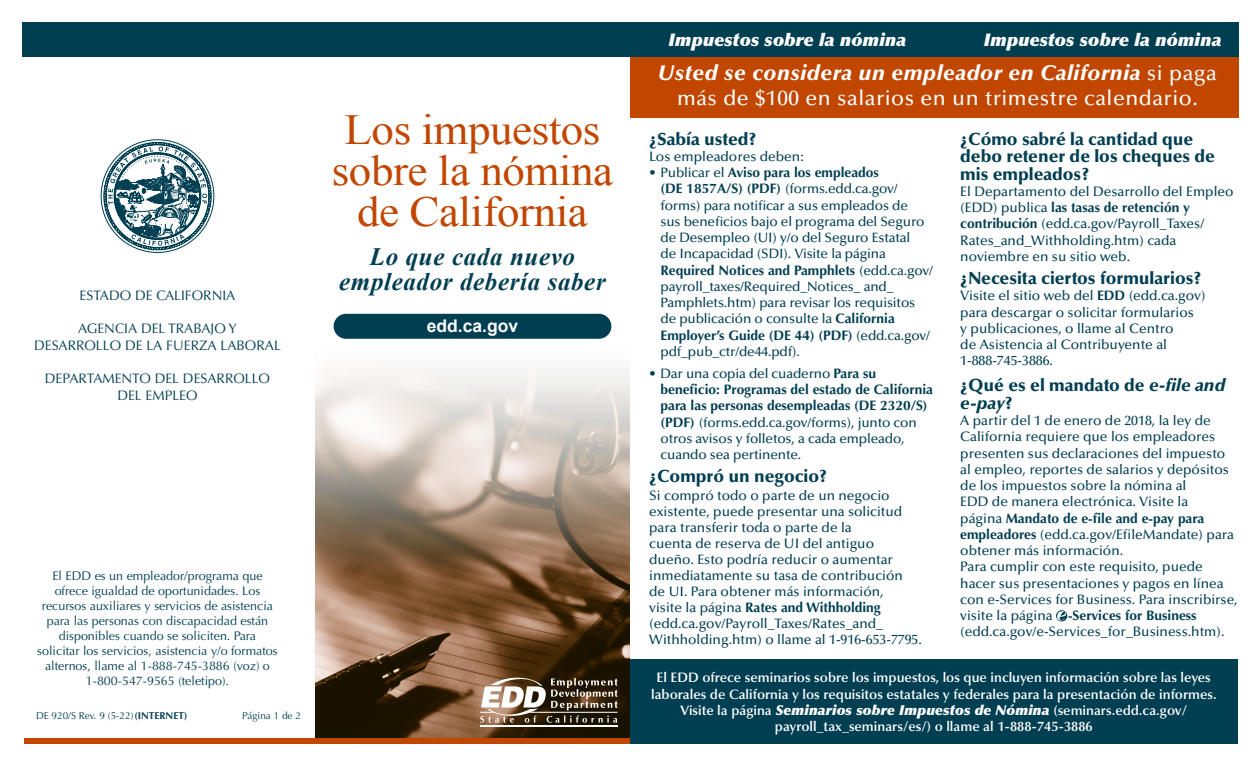
<style>
.page{position:relative;width:1260px;height:765px;background:#fff}
.page>*{position:absolute;margin:0;border:0;box-sizing:border-box;transform-origin:0 0}
.t1{font:42.75px/41.2px "Times New Roman";letter-spacing:-.01em;color:#c14600;text-align:center;scale:1.05 1}
.t2{font:italic 700 25px/25px "Times New Roman";letter-spacing:.025em;color:#003e52;text-align:center}
.t3{font:500 21.25px/25.5px "Optima";letter-spacing:.025em;color:#fff;text-align:center}
.t4{font:900 17.5px/17.5px "Optima";color:#003e52}
.t5{font:italic 900 17.5px "Optima";color:#fff}
.t6{font:700 17.5px "Arial";color:#fff}
.t7{font:500 13.75px/16.2px "Optima";color:#003e52}
.t8{font:600 13.75px/16.2px "Optima";color:#fff;text-align:center}
.t9{font:700 13.75px/16.2px "Optima";color:#003e52}
.t10{font:13.75px/16.5px "Optima";color:#003e52;text-align:center}
.t11{font:500 13.62px/16.2px "Optima";letter-spacing:-.01em;color:#003e52}
.t12{font:12.5px/15px "Optima";color:#003e52;text-align:center}
.t13{font:10px "Optima";color:#003e52}
.s1{font-weight:700}
.s2{font-weight:900;font-style:italic}
.s3{font-weight:500;font-size:13.62px}
.s4{font-weight:700;font-size:13.75px}
.s5{font-style:italic}
</style>
<div class="page">
<img style="left:315px;top:371px;width:315px;height:367px">
<div style="left:631px;top:54px;width:608px;height:64px;background:#c14600"></div>
<div style="left:22px;top:22px;width:1217px;height:34px;background:#003e52"></div>
<div style="left:25px;top:738px;width:605px;height:6px;background:#c14600"></div>
<svg style="left:103px;top:142px;width:109px;height:108px"></svg>
<div style="left:630px;top:660px;width:608px;height:84px;background:#003e52"></div>
<hr style="left:480px;top:725px;width:138px;height:1px;background:#fff">
<svg style="left:480px;top:678px;width:138px;height:45px"></svg>
<div style="left:334px;top:314px;width:277px;height:25px;background:#003e52;border-radius:12px"></div>
<svg style="left:1056px;top:610px;width:11px;height:11px"></svg>
<p class="t10" style="left:80px;top:287px;width:157px">ESTADO DE CALIFORNIA</p>
<p class="t10" style="left:34px;top:321px;width:248px">AGENCIA DEL TRABAJO Y<br>DESARROLLO DE LA FUERZA LABORAL</p>
<p class="t10" style="left:45px;top:371px;width:227px">DEPARTAMENTO DEL DESARROLLO<br>DEL EMPLEO</p>
<h1 class="t1" style="left:332px;top:108px;width:269px">Los impuestos sobre la nómina de California</h1>
<p class="t2" style="left:339px;top:243px;width:268px">Lo que cada nuevo empleador debería saber</p>
<p class="t6" style="left:427px;top:314px;width:93px">edd.ca.gov</p>
<p class="t12" style="left:37px;top:569px;width:242px">El EDD es un empleador/programa que ofrece igualdad de oportunidades. Los recursos auxiliares y servicios de asistencia para las personas con discapacidad están disponibles cuando se soliciten. Para solicitar los servicios, asistencia y/o formatos alternos, llame al 1-888-745-3886 (voz) o 1-800-547-9565 (teletipo).</p>
<p class="t13" style="left:36px;top:710px;width:153px">DE 920/S Rev. 9 (5-22)<span class="s1">(INTERNET)</span></p>
<p class="t13" style="left:242px;top:710px;width:60px">Página 1 de 2</p>
<p class="t5" style="left:668px;top:29px;width:240px">Impuestos sobre la nómina</p>
<p class="t5" style="left:984px;top:29px;width:240px">Impuestos sobre la nómina</p>
<h2 class="t3" style="left:658px;top:60px;width:560px"><span class="s2">Usted se considera un empleador en California</span> si paga más de $100 en salarios en un trimestre calendario.</h2>
<h3 class="t4" style="left:649px;top:130px;width:109px">¿Sabía usted?</h3>
<p class="t7" style="left:649px;top:149px;width:156px">Los empleadores deben:</p>
<p class="t9" style="left:649px;top:165px;width:231px"><span class="s3">• Publicar el</span> Aviso para los empleados</p>
<p class="t11" style="left:661px;top:181px;width:266px"><span class="s4">(DE 1857A/S) (PDF)</span> (forms.edd.ca.gov/ forms) para notificar a sus empleados de sus beneficios bajo el programa del Seguro de Desempleo (UI) y/o del Seguro Estatal de Incapacidad (SDI). Visite la página</p>
<p class="t9" style="left:661px;top:262px;width:274px">Required Notices and Pamphlets <span class="s3">(edd.ca.gov/</span></p>
<p class="t11" style="left:660px;top:279px;width:256px">payroll_taxes/Required_Notices_ and_<br>Pamphlets.htm) para revisar los requisitos de publicación o consulte la <span class="s4">California</span></p>
<p class="t9" style="left:661px;top:327px;width:271px">Employer’s Guide (DE 44) (PDF) <span class="s3">(edd.ca.gov/</span></p>
<p class="t11" style="left:661px;top:344px;width:141px">pdf_pub_ctr/de44.pdf).</p>
<p class="t11" style="left:649px;top:365px;width:228px">• Dar una copia del cuaderno <span class="s4">Para su</span></p>
<p class="t9" style="left:661px;top:382px;width:274px">beneficio: Programas del estado de California para las personas desempleadas (DE 2320/S)</p>
<p class="t11" style="left:661px;top:414px;width:258px"><span class="s4">(PDF)</span> (forms.edd.ca.gov/forms), junto con otros avisos y folletos, a cada empleado, cuando sea pertinente.</p>
<h3 class="t4" style="left:649px;top:468px;width:179px">¿Compró un negocio?</h3>
<p class="t7" style="left:649px;top:488px;width:274px">Si compró todo o parte de un negocio existente, puede presentar una solicitud para transferir toda o parte de la<br>cuenta de reserva de UI del antiguo dueño. Esto podría reducir o aumentar inmediatamente su tasa de contribución de UI. Para obtener más información,<br>visite la página <span class="s1">Rates and Withholding </span>(edd.ca.gov/Payroll_Taxes/Rates_and_ Withholding.htm) o llame al 1‑916‑653‑7795.</p>
<h3 class="t4" style="left:960px;top:130px;width:256px">¿Cómo sabré la cantidad que debo retener de los cheques de mis empleados?</h3>
<p class="t7" style="left:960px;top:184px;width:275px">El Departamento del Desarrollo del Empleo (EDD) publica <span class="s1">las tasas de retención y contribución</span> (edd.ca.gov/Payroll_Taxes/ Rates_and_Withholding.htm) cada noviembre en su sitio web.</p>
<h3 class="t4" style="left:960px;top:270px;width:243px">¿Necesita ciertos formularios?</h3>
<p class="t7" style="left:960px;top:288px;width:247px">Visite el sitio web del <span class="s1">EDD</span> (edd.ca.gov) para descargar o solicitar formularios<br>y publicaciones, o llame al Centro<br>de Asistencia al Contribuyente al 1‑888‑745‑3886.</p>
<h3 class="t4" style="left:960px;top:377px;width:267px">¿Qué es el mandato de <span class="s5">e-file and e-pay</span>?</h3>
<p class="t7" style="left:960px;top:413px;width:275px">A partir del 1 de enero de 2018, la ley de California requiere que los empleadores presenten sus declaraciones del impuesto al empleo, reportes de salarios y depósitos de los impuestos sobre la nómina al<br>EDD de manera electrónica. Visite la<br>página <span class="s1">Mandato de e-file and e-pay para empleadores</span> (edd.ca.gov/EfileMandate) para obtener más información.</p>
<p class="t7" style="left:960px;top:559px;width:279px">Para cumplir con este requisito, puede hacer sus presentaciones y pagos en línea con e‑Services for Business. Para inscribirse, visite la página <span class="s1">e -Services for Business </span>(edd.ca.gov/e‑Services_for_Business.htm).</p>
<p class="t8" style="left:651px;top:670px;width:567px">El EDD ofrece seminarios sobre los impuestos, los que incluyen información sobre las leyes laborales de California y los requisitos estatales y federales para la presentación de informes.<br>Visite la página <span class="s2">Seminarios sobre Impuestos de Nómina</span> (seminars.edd.ca.gov/ payroll_tax_seminars/es/) o llame al 1-888-745-3886</p>
</div>
